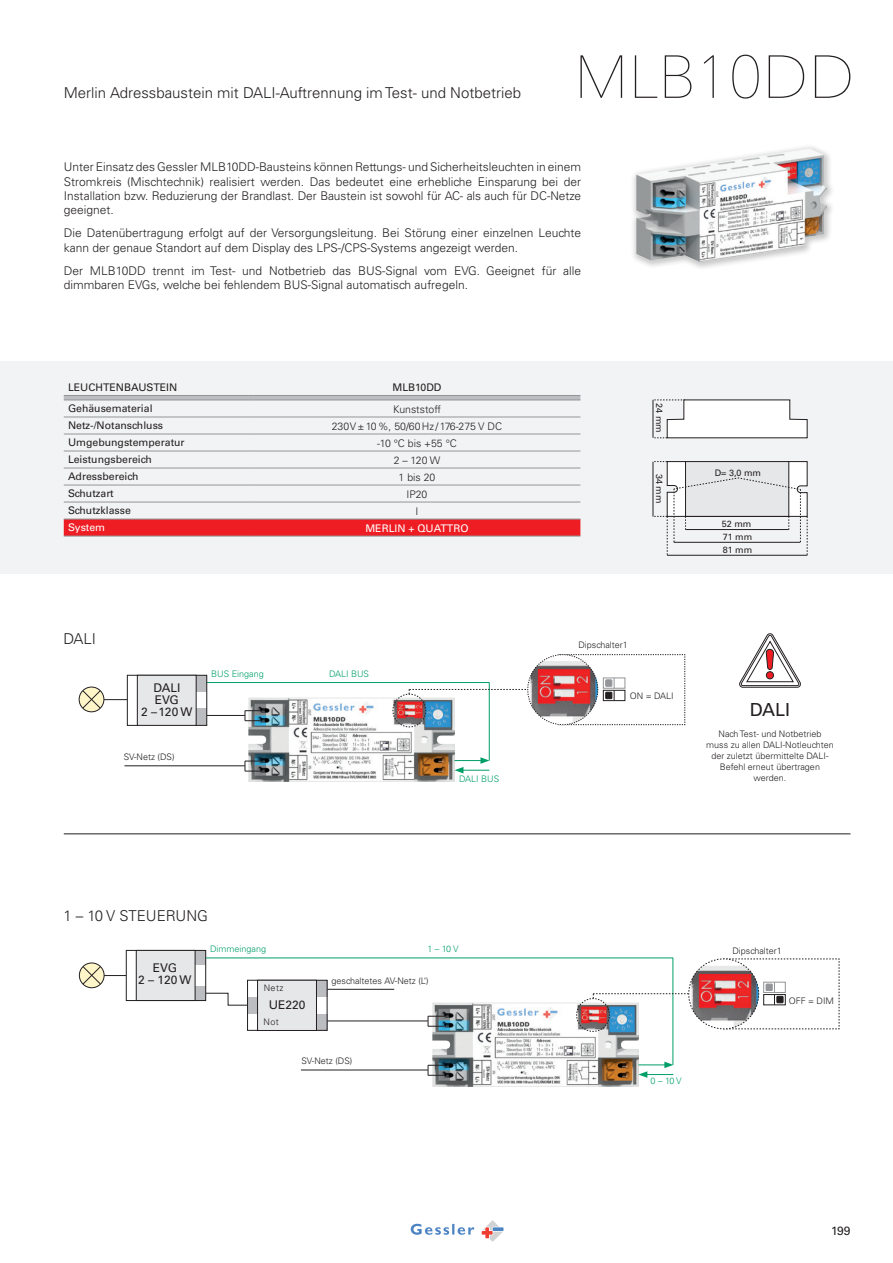
<style>
.page{position:relative;width:893px;height:1263px;background:#fff}
.page>*{position:absolute;margin:0;border:0;box-sizing:border-box;transform-origin:0 0}
.t1{font:200 60px "Avenir Next";color:#231f20}
.t2{font:18px "Univers";color:#231f20}
.t3{font:300 15px "Univers";color:#231f20}
.t4{font:300 12px/14.4px "Univers";color:#231f20}
.t5{font:12px/12px "Univers";color:#231f20;text-align:center}
.t6{font:10.5px "Univers";color:#231f20}
.t7{font:300 10.5px "Univers";color:#231f20}
.t8{font:10.5px "Univers";color:#fff}
.t9{font:300 9px/10.8px "Univers";color:#231f20;text-align:center}
.t10{font:300 9px "Univers";color:#009f68}
.t11{font:9px/12.8px "Univers";color:#231f20}
</style>
<div class="page">
<svg style="left:482px;top:1220px;width:21px;height:21px"></svg>
<svg style="left:411px;top:1224px;width:63px;height:11px"></svg>
<div style="left:0;top:361px;width:893px;height:213px;background:#f2f3f4"></div>
<div style="left:630px;top:144px;width:205px;height:126px;background:#231f20;opacity:.25"></div>
<img style="left:636px;top:149px;width:191px;height:113px">
<img style="left:433px;top:1003px;width:205px;height:84px">
<img style="left:249px;top:698px;width:205px;height:84px">
<div style="left:316px;top:1014px;width:11px;height:17px;background:#bcbdc0"></div>
<div style="left:316px;top:980px;width:11px;height:17px;background:#bcbdc0"></div>
<div style="left:247px;top:997px;width:10px;height:16px;background:#bcbdc0"></div>
<div style="left:247px;top:980px;width:80px;height:50px;border:1px solid #231f20"></div>
<div style="left:258px;top:980px;width:58px;height:50px;background:#e6e7e9"></div>
<div style="left:257px;top:980px;width:60px;height:51px;border:1px solid #231f20"></div>
<svg style="left:739px;top:633px;width:62px;height:55px"></svg>
<hr style="left:207px;top:682px;width:282px;height:1px;background:#009f68">
<hr style="left:489px;top:682px;width:1px;height:78px;background:#009f68">
<div style="left:196px;top:709px;width:11px;height:16px;background:#bcbdc0"></div>
<div style="left:196px;top:675px;width:11px;height:17px;background:#bcbdc0"></div>
<div style="left:127px;top:675px;width:80px;height:50px;border:1px solid #231f20"></div>
<div style="left:137px;top:675px;width:59px;height:50px;background:#e6e7e9"></div>
<div style="left:137px;top:675px;width:59px;height:50px;border:1px solid #231f20"></div>
<svg style="left:206px;top:993px;width:42px;height:12px"></svg>
<div style="left:195px;top:987px;width:11px;height:14px;background:#bcbdc0"></div>
<div style="left:195px;top:951px;width:11px;height:14px;background:#bcbdc0"></div>
<svg style="left:79px;top:963px;width:25px;height:25px"></svg>
<div style="left:79px;top:963px;width:25px;height:25px;border:1px solid #231f20;border-radius:50%"></div>
<svg style="left:83px;top:966px;width:43px;height:18px"></svg>
<div style="left:126px;top:950px;width:80px;height:51px;border:1px solid #231f20"></div>
<div style="left:136px;top:950px;width:59px;height:50px;background:#e6e7e9"></div>
<div style="left:136px;top:950px;width:59px;height:51px;border:1px solid #231f20"></div>
<hr style="left:327px;top:989px;width:67px;height:1px;background:#231f20">
<hr style="left:207px;top:715px;width:38px;height:1px;background:#231f20">
<svg style="left:245px;top:710px;width:17px;height:11px"></svg>
<svg style="left:454px;top:757px;width:35px;height:16px"></svg>
<hr style="left:327px;top:1021px;width:101px;height:1px;background:#231f20">
<svg style="left:428px;top:1016px;width:17px;height:11px"></svg>
<hr style="left:301px;top:1070px;width:127px;height:1px;background:#231f20">
<svg style="left:428px;top:1065px;width:17px;height:11px"></svg>
<hr style="left:206px;top:958px;width:467px;height:1px;background:#009f68">
<hr style="left:673px;top:958px;width:1px;height:107px;background:#009f68">
<svg style="left:638px;top:1062px;width:35px;height:16px"></svg>
<hr style="left:124px;top:765px;width:121px;height:1px;background:#231f20">
<svg style="left:245px;top:761px;width:17px;height:11px"></svg>
<svg style="left:393px;top:654px;width:292px;height:73px"></svg>
<svg style="left:576px;top:958px;width:264px;height:74px"></svg>
<hr style="left:64px;top:833px;width:786px;height:1px;background:#231f20">
<hr style="left:667px;top:555px;width:140px;height:1px;background:#231f20">
<hr style="left:653px;top:462px;width:1px;height:55px;background:#231f20">
<hr style="left:653px;top:400px;width:1px;height:38px;background:#231f20">
<svg style="left:654px;top:399px;width:153px;height:40px"></svg>
<svg style="left:654px;top:461px;width:154px;height:94px"></svg>
<svg style="left:79px;top:687px;width:25px;height:25px"></svg>
<div style="left:79px;top:687px;width:25px;height:25px;border:1px solid #231f20;border-radius:50%"></div>
<svg style="left:82px;top:690px;width:45px;height:18px"></svg>
<svg style="left:64px;top:396px;width:516px;height:4px;background:#b6b7ba"></svg>
<div style="left:64px;top:520px;width:516px;height:16px;background:#ee1d23"></div>
<hr style="left:64px;top:395px;width:190px;height:1px;background:#939598">
<hr style="left:254px;top:395px;width:326px;height:1px;background:#939598">
<hr style="left:64px;top:417px;width:190px;height:1px;background:#939598">
<hr style="left:254px;top:417px;width:326px;height:1px;background:#939598">
<hr style="left:64px;top:434px;width:190px;height:1px;background:#939598">
<hr style="left:254px;top:434px;width:326px;height:1px;background:#939598">
<hr style="left:64px;top:502px;width:190px;height:1px;background:#939598">
<hr style="left:254px;top:502px;width:326px;height:1px;background:#939598">
<hr style="left:64px;top:519px;width:190px;height:1px;background:#939598">
<hr style="left:254px;top:519px;width:326px;height:1px;background:#939598">
<hr style="left:64px;top:536px;width:190px;height:1px;background:#939598">
<hr style="left:254px;top:536px;width:326px;height:1px;background:#939598">
<hr style="left:64px;top:400px;width:190px;height:1px;background:#939598">
<hr style="left:254px;top:400px;width:326px;height:1px;background:#939598">
<hr style="left:64px;top:451px;width:190px;height:1px;background:#939598">
<hr style="left:254px;top:451px;width:326px;height:1px;background:#939598">
<hr style="left:64px;top:468px;width:190px;height:1px;background:#939598">
<hr style="left:254px;top:468px;width:326px;height:1px;background:#939598">
<hr style="left:64px;top:485px;width:190px;height:1px;background:#939598">
<hr style="left:254px;top:485px;width:326px;height:1px;background:#939598">
<p class="t3" style="left:64px;top:84px;width:459px">Merlin Adressbaustein mit DALI-Auftrennung im Test- und Notbetrieb</p>
<h1 class="t1" style="left:574px;top:26px;width:282px">MLB10DD</h1>
<p class="t4" style="left:64px;top:160px;width:519px;text-align:justify">Unter Einsatz des Gessler MLB10DD-Bausteins können Rettungs- und Sicherheitsleuchten in einem Stromkreis (Mischtechnik) realisiert werden. Das bedeutet eine erhebliche Einsparung bei der Installation bzw. Reduzierung der Brandlast. Der Baustein ist sowohl für AC- als auch für DC-Netze geeignet.</p>
<p class="t4" style="left:64px;top:226px;width:519px">Die Datenübertragung erfolgt auf der Versorgungsleitung. Bei Störung einer einzelnen Leuchte kann der genaue Standort auf dem Display des LPS-/CPS-Systems angezeigt werden.</p>
<p class="t4" style="left:64px;top:263px;width:519px">Der MLB10DD trennt im Test- und Notbetrieb das BUS-Signal vom EVG. Geeignet für alle dimmbaren EVGs, welche bei fehlendem BUS-Signal automatisch aufregeln.</p>
<p class="t6" style="left:68px;top:381px;width:111px">LEUCHTENBAUSTEIN</p>
<p class="t6" style="left:392px;top:381px;width:51px">MLB10DD</p>
<p class="t6" style="left:68px;top:402px;width:86px">Gehäusematerial</p>
<p class="t7" style="left:393px;top:403px;width:49px">Kunststoff</p>
<p class="t6" style="left:68px;top:419px;width:97px">Netz-/Notanschluss</p>
<p class="t7" style="left:332px;top:420px;width:172px">230V±10%, 50/60Hz /176-275 V DC</p>
<p class="t6" style="left:68px;top:436px;width:118px">Umgebungstemperatur</p>
<p class="t7" style="left:377px;top:437px;width:81px">-10 °C bis +55 °C</p>
<p class="t6" style="left:68px;top:453px;width:85px">Leistungsbereich</p>
<p class="t7" style="left:394px;top:454px;width:48px">2 – 120 W</p>
<p class="t6" style="left:68px;top:470px;width:72px">Adressbereich</p>
<p class="t7" style="left:399px;top:471px;width:38px">1 bis 20</p>
<p class="t6" style="left:68px;top:487px;width:47px">Schutzart</p>
<p class="t7" style="left:406px;top:488px;width:23px">IP20</p>
<p class="t6" style="left:68px;top:504px;width:64px">Schutzklasse</p>
<p class="t7" style="left:415px;top:505px;width:4px">I</p>
<p class="t8" style="left:68px;top:521px;width:39px">System</p>
<p class="t8" style="left:365px;top:522px;width:105px">MERLIN + QUATTRO</p>
<p class="t3" style="left:63px;top:630px;width:34px">DALI</p>
<p class="t5" style="left:141px;top:682px;width:53px">DALI<br>EVG<br>2 –120 W</p>
<p class="t9" style="left:124px;top:752px;width:52px">SV-Netz (DS)</p>
<p class="t10" style="left:211px;top:668px;width:54px">BUS Eingang</p>
<p class="t10" style="left:329px;top:668px;width:42px">DALI BUS</p>
<p class="t10" style="left:459px;top:773px;width:42px">DALI BUS</p>
<p class="t11" style="left:666px;top:403px;width:31px;rotate:90deg">24 mm</p>
<p class="t11" style="left:666px;top:474px;width:31px;rotate:90deg">34 mm</p>
<p class="t11" style="left:715px;top:466px;width:48px">D= 3,0 mm</p>
<p class="t11" style="left:722px;top:518px;width:32px">52 mm<br>71 mm</p>
<p class="t11" style="left:723px;top:543px;width:31px">81 mm</p>
<p class="t9" style="left:578px;top:640px;width:51px">Dipschalter1</p>
<p class="t9" style="left:630px;top:691px;width:45px">ON = DALI</p>
<h2 class="t2" style="left:750px;top:699px;width:42px">DALI</h2>
<p class="t9" style="left:706px;top:729px;width:129px">Nach Test- und Notbetrieb<br>muss zu allen DALI-Notleuchten der zuletzt übermittelte DALI-<br>Befehl erneut übertragen werden.</p>
<p class="t3" style="left:63px;top:906px;width:146px">1 – 10 V STEUERUNG</p>
<p class="t5" style="left:138px;top:961px;width:55px">EVG<br>2 – 120 W</p>
<p class="t10" style="left:427px;top:943px;width:33px">1 – 10 V</p>
<p class="t10" style="left:210px;top:944px;width:58px">Dimmeingang</p>
<p class="t9" style="left:732px;top:945px;width:51px">Dipschalter1</p>
<p class="t9" style="left:264px;top:982px;width:21px">Netz</p>
<p class="t5" style="left:269px;top:999px;width:38px">UE220</p>
<p class="t9" style="left:263px;top:1016px;width:17px">Not</p>
<p class="t9" style="left:332px;top:975px;width:99px">geschaltetes AV-Netz (L‘)</p>
<p class="t9" style="left:789px;top:995px;width:47px">OFF = DIM</p>
<p class="t9" style="left:302px;top:1055px;width:52px">SV-Netz (DS)</p>
<p class="t10" style="left:650px;top:1075px;width:33px">0 – 10 V</p>
<p class="t5" style="left:831px;top:1224px;width:21px">199</p>
</div>
